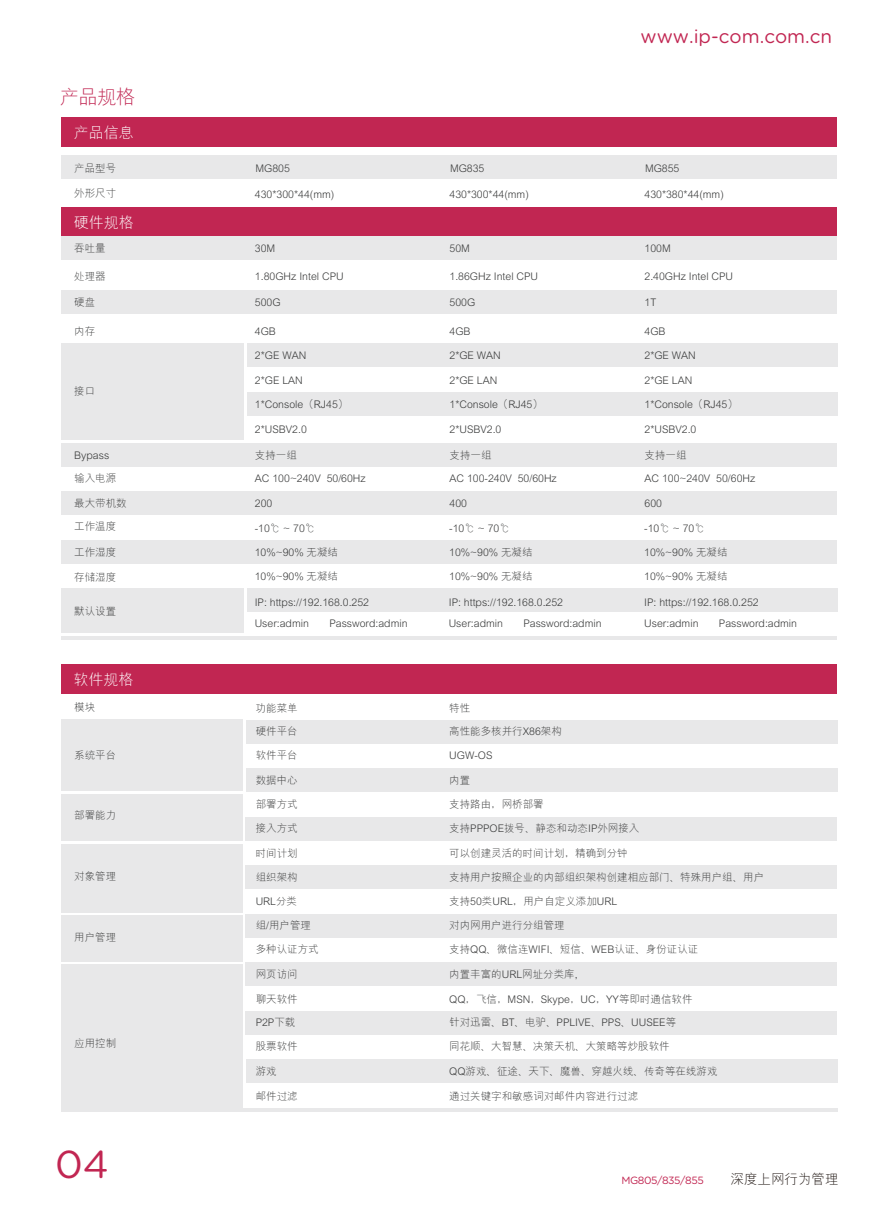
<style>
.page{position:relative;width:893px;height:1212px;background:#fff}
.page>*{position:absolute;margin:0;border:0;box-sizing:border-box;transform-origin:0 0}
.t1{font:38.85px "Gotham Rounded";color:#c12652}
.t2{font:300 19.5px "M Hei GB";color:#c12652}
.t3{font:18.9px "Gotham Rounded";color:#c12652}
.t4{font:300 15px "M Hei GB";color:#fff}
.t5{font:300 13.5px "M Hei GB";color:#211814}
.t6{font:300 10.5px/21.6px "M Hei GB";color:#3a3b3b}
.t7{font:10.5px "Gotham Rounded";letter-spacing:-.04em;color:#c12652}
</style>
<div class="page">
<div style="left:61px;top:719px;width:182px;height:72px;background:#e8e8e9"></div>
<div style="left:61px;top:794px;width:182px;height:47px;background:#e8e8e9"></div>
<div style="left:61px;top:844px;width:182px;height:69px;background:#e8e8e9"></div>
<div style="left:62px;top:915px;width:181px;height:47px;background:#e8e8e9"></div>
<div style="left:62px;top:964px;width:181px;height:144px;background:#e8e8e9"></div>
<div style="left:61px;top:664px;width:776px;height:30px;background:#c12652"></div>
<hr style="left:62px;top:1108px;width:776px;height:3px;background:#e8e8e9">
<div style="left:61px;top:118px;width:776px;height:29px;background:#c12652"></div>
<div style="left:62px;top:155px;width:775px;height:24px;background:#e8e8e9"></div>
<div style="left:62px;top:443px;width:775px;height:24px;background:#e8e8e9"></div>
<div style="left:246px;top:720px;width:591px;height:24px;background:#e8e8e9"></div>
<div style="left:246px;top:768px;width:591px;height:24px;background:#e8e8e9"></div>
<div style="left:245px;top:817px;width:592px;height:24px;background:#e8e8e9"></div>
<div style="left:245px;top:865px;width:592px;height:24px;background:#e8e8e9"></div>
<div style="left:245px;top:914px;width:592px;height:24px;background:#e8e8e9"></div>
<div style="left:245px;top:962px;width:592px;height:24px;background:#e8e8e9"></div>
<div style="left:245px;top:1011px;width:592px;height:24px;background:#e8e8e9"></div>
<div style="left:246px;top:1059px;width:591px;height:24px;background:#e8e8e9"></div>
<div style="left:61px;top:208px;width:776px;height:29px;background:#c12652"></div>
<div style="left:62px;top:491px;width:775px;height:24px;background:#e8e8e9"></div>
<div style="left:62px;top:540px;width:775px;height:24px;background:#e8e8e9"></div>
<div style="left:61px;top:344px;width:183px;height:96px;background:#e8e8e9"></div>
<div style="left:61px;top:588px;width:183px;height:45px;background:#e8e8e9"></div>
<div style="left:62px;top:236px;width:775px;height:24px;background:#e8e8e9"></div>
<div style="left:62px;top:290px;width:775px;height:24px;background:#e8e8e9"></div>
<div style="left:247px;top:343px;width:590px;height:24px;background:#e8e8e9"></div>
<div style="left:247px;top:392px;width:590px;height:24px;background:#e8e8e9"></div>
<div style="left:247px;top:588px;width:590px;height:24px;background:#e8e8e9"></div>
<hr style="left:62px;top:636px;width:775px;height:4px;background:#e8e8e9">
<h2 class="t2" style="left:60px;top:87px;width:77px">产品规格</h2>
<h3 class="t4" style="left:74px;top:125px;width:61px">产品信息</h3>
<p class="t6" style="left:74px;top:157px;width:43px">产品型号</p>
<p class="t6" style="left:74px;top:182px;width:44px">外形尺寸</p>
<h3 class="t4" style="left:74px;top:215px;width:61px">硬件规格</h3>
<p class="t6" style="left:255px;top:157px;width:36px">MG805</p>
<p class="t6" style="left:255px;top:184px;width:81px">430*300*44(mm)</p>
<p class="t6" style="left:450px;top:157px;width:36px">MG835</p>
<p class="t6" style="left:449px;top:184px;width:81px">430*300*44(mm)</p>
<p class="t6" style="left:74px;top:237px;width:33px">吞吐量</p>
<p class="t6" style="left:449px;top:237px;width:22px">50M</p>
<p class="t6" style="left:255px;top:237px;width:22px">30M</p>
<p class="t6" style="left:255px;top:265px;width:90px">1.80GHz Intel CPU</p>
<p class="t6" style="left:255px;top:292px;width:27px">500G</p>
<p class="t6" style="left:255px;top:320px;width:23px">4GB</p>
<p class="t6" style="left:255px;top:345px;width:53px">2*GE WAN</p>
<p class="t6" style="left:255px;top:369px;width:49px">2*GE LAN</p>
<p class="t6" style="left:74px;top:265px;width:33px">处理器</p>
<p class="t6" style="left:449px;top:265px;width:90px">1.86GHz Intel CPU</p>
<p class="t6" style="left:449px;top:292px;width:54px">双核处理器</p>
<p class="t6" style="left:74px;top:292px;width:22px">硬盘</p>
<p class="t6" style="left:449px;top:292px;width:27px">500G</p>
<p class="t6" style="left:449px;top:320px;width:23px">4GB</p>
<p class="t6" style="left:449px;top:345px;width:53px">2*GE WAN</p>
<p class="t6" style="left:449px;top:369px;width:49px">2*GE LAN</p>
<p class="t6" style="left:449px;top:393px;width:95px">1*Console（RJ45）</p>
<p class="t6" style="left:74px;top:320px;width:22px">内存</p>
<p class="t6" style="left:74px;top:381px;width:22px">接口</p>
<p class="t6" style="left:255px;top:393px;width:95px">1*Console（RJ45）</p>
<p class="t6" style="left:449px;top:393px;width:18px">4个</p>
<p class="t6" style="left:74px;top:444px;width:37px">Bypass</p>
<p class="t6" style="left:74px;top:468px;width:44px">输入电源</p>
<p class="t6" style="left:74px;top:492px;width:54px">最大带机数</p>
<p class="t6" style="left:74px;top:516px;width:44px">工作温度</p>
<p class="t6" style="left:74px;top:542px;width:44px">工作湿度</p>
<p class="t6" style="left:74px;top:567px;width:44px">存储湿度</p>
<p class="t6" style="left:74px;top:601px;width:43px">默认设置</p>
<h3 class="t4" style="left:73px;top:671px;width:61px">软件规格</h3>
<p class="t6" style="left:74px;top:697px;width:22px">模块</p>
<p class="t6" style="left:74px;top:745px;width:44px">系统平台</p>
<p class="t6" style="left:255px;top:418px;width:53px">2*USBV2.0</p>
<p class="t6" style="left:449px;top:418px;width:53px">2*USBV2.0</p>
<p class="t6" style="left:255px;top:444px;width:43px">支持一组</p>
<p class="t6" style="left:255px;top:468px;width:112px">AC 100~240V 50/60Hz</p>
<p class="t6" style="left:255px;top:492px;width:19px">200</p>
<p class="t6" style="left:449px;top:444px;width:43px">支持一组</p>
<p class="t6" style="left:449px;top:468px;width:109px">AC 100-240V 50/60Hz</p>
<p class="t6" style="left:449px;top:492px;width:19px">400</p>
<p class="t6" style="left:255px;top:518px;width:62px">-10℃ ~ 70℃</p>
<p class="t6" style="left:255px;top:566px;width:85px">10%~90% 无凝结</p>
<p class="t6" style="left:255px;top:591px;width:116px">IP: https://192.168.0.252<br>User:admin</p>
<p class="t6" style="left:255px;top:542px;width:85px">10%~90% 无凝结</p>
<p class="t6" style="left:329px;top:613px;width:80px">Password:admin</p>
<p class="t6" style="left:449px;top:518px;width:62px">-10℃ ~ 70℃</p>
<p class="t6" style="left:449px;top:542px;width:85px">10%~90% 无凝结</p>
<p class="t6" style="left:449px;top:566px;width:85px">10%~90% 无凝结</p>
<p class="t6" style="left:449px;top:590px;width:25px">3000</p>
<p class="t6" style="left:449px;top:591px;width:116px">IP: https://192.168.0.252<br>User:admin</p>
<p class="t6" style="left:523px;top:613px;width:80px">Password:admin</p>
<p class="t6" style="left:256px;top:697px;width:43px">功能菜单</p>
<p class="t6" style="left:256px;top:721px;width:43px">硬件平台</p>
<p class="t6" style="left:256px;top:745px;width:43px">软件平台</p>
<p class="t6" style="left:449px;top:697px;width:22px">特性</p>
<p class="t6" style="left:449px;top:745px;width:45px">UGW-OS</p>
<p class="t6" style="left:449px;top:721px;width:114px">高性能多核并行X86架构</p>
<h3 class="t3" style="left:640px;top:23px;width:193px">www.ip-com.com.cn</h3>
<p class="t6" style="left:645px;top:157px;width:36px">MG855</p>
<p class="t6" style="left:644px;top:184px;width:81px">430*380*44(mm)</p>
<p class="t6" style="left:644px;top:237px;width:28px">100M</p>
<p class="t6" style="left:644px;top:265px;width:90px">2.40GHz Intel CPU</p>
<p class="t6" style="left:644px;top:292px;width:13px">1T</p>
<p class="t6" style="left:644px;top:320px;width:23px">4GB</p>
<p class="t6" style="left:644px;top:345px;width:53px">2*GE WAN</p>
<p class="t6" style="left:644px;top:369px;width:49px">2*GE LAN</p>
<p class="t6" style="left:644px;top:393px;width:95px">1*Console（RJ45）</p>
<p class="t6" style="left:644px;top:418px;width:53px">2*USBV2.0</p>
<p class="t6" style="left:644px;top:444px;width:43px">支持一组</p>
<p class="t6" style="left:644px;top:468px;width:112px">AC 100~240V 50/60Hz</p>
<p class="t6" style="left:644px;top:492px;width:19px">600</p>
<p class="t6" style="left:644px;top:518px;width:62px">-10℃ ~ 70℃</p>
<p class="t6" style="left:644px;top:566px;width:85px">10%~90% 无凝结</p>
<p class="t6" style="left:644px;top:542px;width:85px">10%~90% 无凝结</p>
<p class="t6" style="left:644px;top:591px;width:116px">IP: https://192.168.0.252<br>User:admin</p>
<p class="t6" style="left:719px;top:613px;width:80px">Password:admin</p>
<p class="t6" style="left:74px;top:805px;width:44px">部署能力</p>
<p class="t6" style="left:74px;top:865px;width:44px">对象管理</p>
<p class="t6" style="left:74px;top:926px;width:44px">用户管理</p>
<p class="t6" style="left:74px;top:1032px;width:44px">应用控制</p>
<h1 class="t1" style="left:55px;top:1137px;width:55px">04</h1>
<p class="t6" style="left:256px;top:769px;width:43px">数据中心</p>
<p class="t6" style="left:449px;top:769px;width:22px">内置</p>
<p class="t6" style="left:256px;top:794px;width:43px">部署方式</p>
<p class="t6" style="left:256px;top:818px;width:43px">接入方式</p>
<p class="t6" style="left:256px;top:842px;width:43px">时间计划</p>
<p class="t6" style="left:256px;top:866px;width:43px">组织架构</p>
<p class="t6" style="left:256px;top:890px;width:43px">URL分类</p>
<p class="t6" style="left:256px;top:915px;width:57px">组/用户管理</p>
<p class="t6" style="left:256px;top:938px;width:64px">多种认证方式</p>
<p class="t6" style="left:256px;top:963px;width:43px">网页访问</p>
<p class="t6" style="left:256px;top:989px;width:43px">聊天软件</p>
<p class="t6" style="left:256px;top:1012px;width:41px">P2P下载</p>
<p class="t6" style="left:256px;top:1036px;width:43px">股票软件</p>
<p class="t6" style="left:256px;top:1061px;width:22px">游戏</p>
<p class="t6" style="left:256px;top:1085px;width:43px">邮件过滤</p>
<p class="t6" style="left:449px;top:794px;width:96px">支持路由，网桥部署</p>
<p class="t6" style="left:449px;top:818px;width:192px">支持PPPOE拨号、静态和动态IP外网接入</p>
<p class="t6" style="left:449px;top:842px;width:180px">可以创建灵活的时间计划，精确到分钟</p>
<p class="t6" style="left:449px;top:866px;width:316px">支持用户按照企业的内部组织架构创建相应部门、特殊用户组、用户</p>
<p class="t6" style="left:449px;top:890px;width:170px">支持50类URL，用户自定义添加URL</p>
<p class="t6" style="left:449px;top:915px;width:117px">对内网用户进行分组管理</p>
<p class="t6" style="left:449px;top:938px;width:251px">支持QQ、微信连WIFI、短信、WEB认证、身份证认证</p>
<p class="t6" style="left:449px;top:963px;width:130px">内置丰富的URL网址分类库,</p>
<p class="t6" style="left:449px;top:989px;width:245px">QQ，飞信，MSN，Skype，UC，YY等即时通信软件</p>
<p class="t6" style="left:449px;top:1012px;width:228px">针对迅雷、BT、电驴、PPLIVE、PPS、UUSEE等</p>
<p class="t6" style="left:449px;top:1036px;width:222px">同花顺、大智慧、决策天机、大策略等炒股软件</p>
<p class="t6" style="left:449px;top:1061px;width:270px">QQ游戏、征途、天下、魔兽、穿越火线、传奇等在线游戏</p>
<p class="t6" style="left:449px;top:1085px;width:190px">通过关键字和敏感词对邮件内容进行过滤</p>
<p class="t7" style="left:621px;top:1173px;width:84px">MG805/835/855</p>
<p class="t5" style="left:730px;top:1172px;width:109px">深度上网行为管理</p>
</div>
